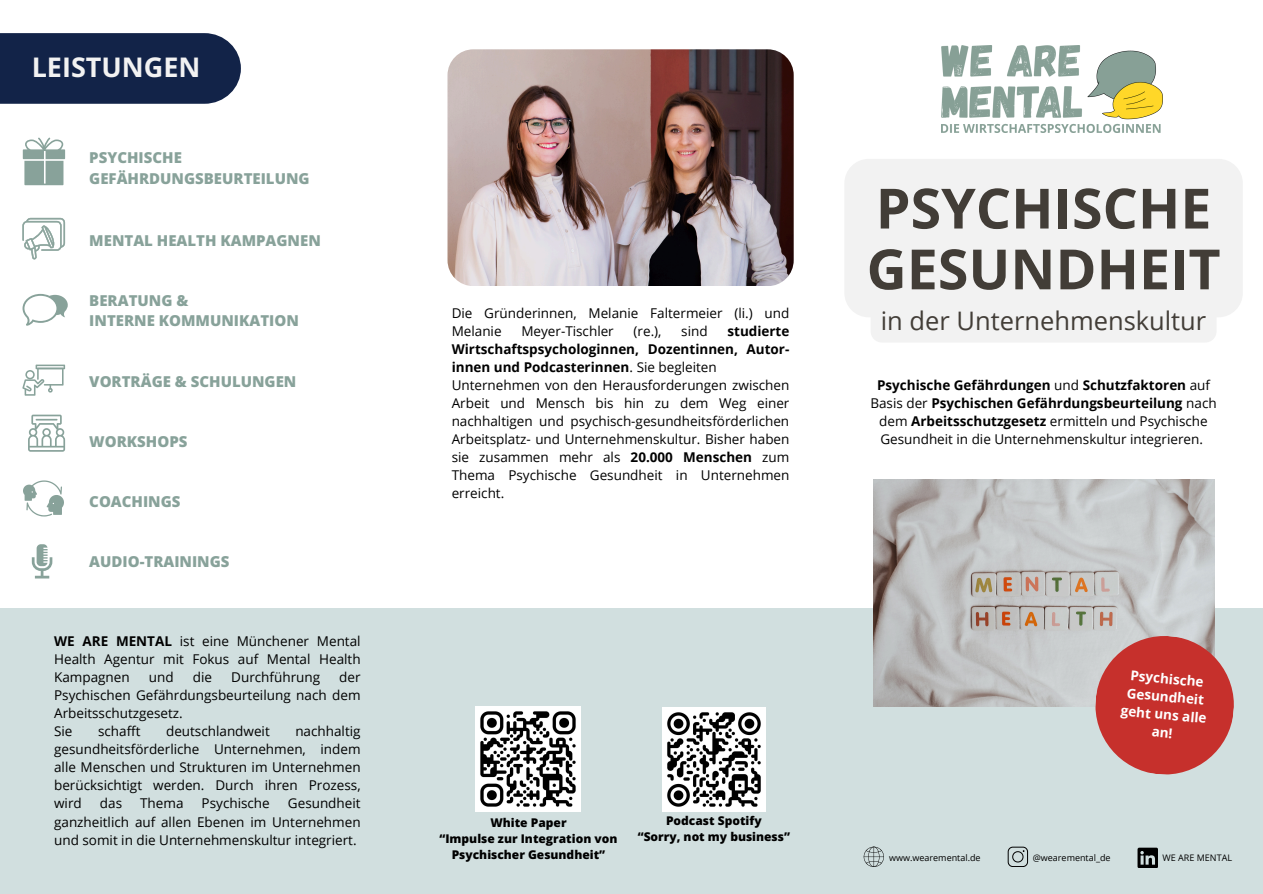
<style>
.page{position:relative;width:1263px;height:894px;background:#fff}
.page>*{position:absolute;margin:0;border:0;box-sizing:border-box;transform-origin:0 0}
.t1{font:700 55.5px/60.8px "Open Sans";color:#423d37}
.t2{font:700 27px "Open Sans";color:#f2f2f2}
.t3{font:25.5px "Open Sans";color:#423d37}
.t4{font:800 15px/20.2px "Open Sans";color:#88a29a}
.t5{font:13.5px/18px "Open Sans";color:#000}
.t6{font:700 13.5px/18px "Open Sans";color:#000;text-align:center}
.t7{font:700 13.5px/18px "Open Sans";color:#fff;text-align:center}
.t8{font:800 12px/16px "Open Sans";color:#000;text-align:center}
.t9{font:9px "Open Sans";color:#000}
.s1{font-weight:700}
.s2{font-weight:400}
</style>
<div class="page">
<div style="left:0;top:607px;width:1263px;height:286px;background:#d1dfdf"></div>
<img style="left:941px;top:46px;width:222px;height:86px">
<svg style="left:23px;top:137px;width:42px;height:48px"></svg>
<div style="left:0;top:33px;width:241px;height:71px;background:#122348"></div>
<svg style="left:22px;top:218px;width:43px;height:41px"></svg>
<svg style="left:23px;top:294px;width:44px;height:31px"></svg>
<svg style="left:22px;top:364px;width:43px;height:31px"></svg>
<svg style="left:28px;top:414px;width:37px;height:37px"></svg>
<svg style="left:23px;top:480px;width:41px;height:36px"></svg>
<svg style="left:32px;top:544px;width:20px;height:34px"></svg>
<img style="left:873px;top:479px;width:341px;height:227px">
<img style="left:447px;top:49px;width:347px;height:237px;border-radius:26px">
<img style="left:475px;top:706px;width:105px;height:105px">
<img style="left:662px;top:707px;width:104px;height:104px">
<svg style="left:864px;top:846px;width:20px;height:20px"></svg>
<svg style="left:1137px;top:847px;width:21px;height:20px"></svg>
<div style="left:844px;top:159px;width:399px;height:158px;background:#f2f2f2;border-radius:24px"></div>
<div style="left:871px;top:297px;width:345px;height:45px;background:#f2f2f2;border-radius:11px"></div>
<svg style="left:1008px;top:846px;width:20px;height:20px"></svg>
<svg style="left:1092px;top:632px;width:142px;height:143px"></svg>
<h2 class="t2" style="left:32px;top:48px;width:170px">LEISTUNGEN</h2>
<p class="t4" style="left:89px;top:147px;width:222px">PSYCHISCHE<br>GEFÄHRDUNGSBEURTEILUNG</p>
<p class="t4" style="left:89px;top:230px;width:233px">MENTAL HEALTH KAMPAGNEN</p>
<h4 class="t4" style="left:89px;top:290px;width:211px">BERATUNG &amp;<br>INTERNE KOMMUNIKATION</h4>
<h1 class="t4" style="left:89px;top:370px;width:209px">VORTRÄGE &amp; SCHULUNGEN</h1>
<p class="t4" style="left:89px;top:430px;width:100px">WORKSHOPS</p>
<h4 class="t4" style="left:89px;top:490px;width:93px">COACHINGS</h4>
<h4 class="t4" style="left:89px;top:551px;width:142px">AUDIO-TRAININGS</h4>
<h3 class="t5" style="left:54px;top:632px;width:308px;text-align:justify"><span class="s1">WE ARE MENTAL</span> ist eine Mü nchener Mental Health Agentur mit Fokus auf Mental Health Kampagnen</h3>
<h3 class="t5" style="left:149px;top:668px;width:26px">und</h3>
<h3 class="t5" style="left:193px;top:668px;width:21px">die</h3>
<h3 class="t5" style="left:231px;top:668px;width:90px">Durchfü hrung</h3>
<h3 class="t5" style="left:54px;top:668px;width:308px;text-indent:285px">der<br>Psychischen Gefä hrdungsbeurteilung nach dem<br>Arbeitsschutzgesetz.<br>Sie</h3>
<h3 class="t5" style="left:98px;top:722px;width:44px">schafft</h3>
<h3 class="t5" style="left:166px;top:722px;width:105px">deutschlandweit</h3>
<h3 class="t5" style="left:54px;top:722px;width:308px;text-align:justify;text-indent:241px">nachhaltig gesundheitsförderliche Unternehmen, indem alle Menschen und Strukturen im Unternehmen berücksichtigt werden. Durch ihren Prozess, wird</h3>
<h3 class="t5" style="left:54px;top:794px;width:308px;text-align:justify;text-indent:234px">Gesundheit ganzheitlich auf allen Ebenen im Unternehmen und somit in die Unternehmenskultur integriert.</h3>
<h3 class="t5" style="left:100px;top:794px;width:24px">das</h3>
<h3 class="t5" style="left:140px;top:794px;width:45px">Thema</h3>
<h3 class="t5" style="left:202px;top:794px;width:70px">Psychische</h3>
<p class="t5" style="left:452px;top:303px;width:339px">Die Grü nderinnen, Melanie Faltermeier (li.) und<br>Melanie</p>
<p class="t5" style="left:452px;top:321px;width:339px;text-indent:276px"><span class="s1">studierte Wirtschaftspsychologinnen, Dozentinnen, Autor&shy;innen und Podcasterinnen</span>. Sie begleiten Unternehmen von den Herausforderungen zwischen Arbeit und Mensch bis hin zu dem Weg einer nachhaltigen und psychisch-gesundheitsförderlichen Arbeitsplatz- und Unternehmenskultur. Bisher haben sie zusammen mehr als <span class="s1">20.000 Menschen</span> zum Thema Psychische Gesundheit in Unternehmen erreicht.</p>
<p class="t5" style="left:521px;top:321px;width:94px">Meyer-Tischler</p>
<p class="t5" style="left:634px;top:321px;width:29px">(re.),</p>
<p class="t5" style="left:681px;top:321px;width:28px">sind</p>
<p class="t8" style="left:490px;top:813px;width:78px">White Paper</p>
<h4 class="t8" style="left:439px;top:829px;width:180px">“Impulse zur Integration von<br>Psychischer Gesundheit”</h4>
<h6 class="t8" style="left:666px;top:812px;width:97px">Podcast Spotify</h6>
<p class="t8" style="left:638px;top:828px;width:154px">“Sorry, not my business”</p>
<p class="t1" style="left:866px;top:176px;width:356px">PSYCHISCHE<br>GESUNDHEIT</p>
<h6 class="t3" style="left:881px;top:302px;width:327px">in der Unternehmenskultur</h6>
<h4 class="t6" style="left:870px;top:375px;width:348px">Psychische Gefährdungen <span class="s2">und</span> Schutzfaktoren <span class="s2">auf Basis der</span> Psychischen Gefährdungsbeurteilung <span class="s2">nach dem</span> Arbeitsschutzgesetz <span class="s2">ermitteln und Psychische Gesundheit in die Unternehmenskultur integrieren.</span></h4>
<p class="t7" style="left:1125px;top:665px;width:88px;rotate:5deg">Psychische<br>Gesundheit geht uns alle an!</p>
<h4 class="t9" style="left:889px;top:851px;width:93px">www.wearemental.de</h4>
<p class="t9" style="left:1033px;top:851px;width:79px">@wearemental_de</p>
<p class="t9" style="left:1162px;top:851px;width:71px">WE ARE MENTAL</p>
</div>
